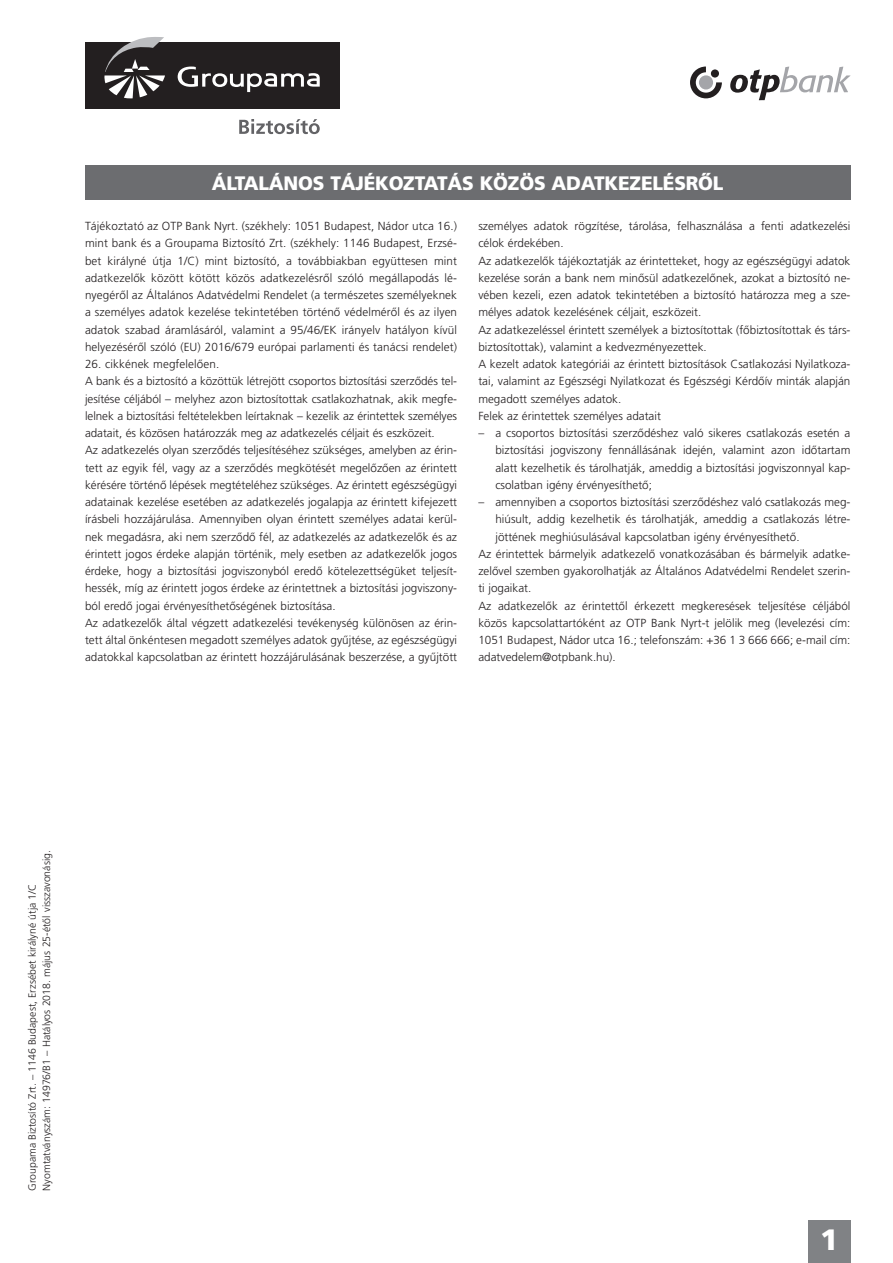
<style>
.page{position:relative;width:893px;height:1263px;background:#fff}
.page>*{position:absolute;margin:0;border:0;box-sizing:border-box;transform-origin:0 0}
.t1{font:700 29.4px "Frutiger M";color:#fff}
.t2{font:700 19.5px "Frutiger M";letter-spacing:-.01em;color:#fff}
.t3{font:11.7px/17.2px "Frutiger M Light";color:#231f20;text-align:justify}
.t4{font:10.5px/14.2px "Frutiger M Light";color:#231f20}
</style>
<div class="page">
<div style="left:85px;top:166px;width:765px;height:34px;background:#6c6d70"></div>
<div style="left:808px;top:1220px;width:42px;height:43px;background:#808285"></div>
<svg style="left:730px;top:67px;width:120px;height:33px"></svg>
<svg style="left:690px;top:67px;width:32px;height:31px"></svg>
<div style="left:699px;top:75px;width:14px;height:15px;background:#a4a5a9;border-radius:50%"></div>
<div style="left:711px;top:69px;width:8px;height:9px;background:#231f20;border-radius:50%"></div>
<div style="left:85px;top:43px;width:255px;height:66px;background:#231f20"></div>
<svg style="left:178px;top:67px;width:142px;height:25px"></svg>
<svg style="left:104px;top:37px;width:61px;height:61px"></svg>
<svg style="left:239px;top:119px;width:81px;height:15px"></svg>
<h2 class="t2" style="left:212px;top:175px;width:513px">ÁLTALÁNOS TÁJÉKOZTATÁS KÖZÖS ADATKEZELÉSRŐL</h2>
<p class="t3" style="left:85px;top:218px;width:374px">Tájékoztató az OTP Bank Nyrt. (székhely: 1051 Budapest, Nádor utca 16.) mint bank és a Groupama Biztosító Zrt. (székhely: 1146 Budapest, Erzsé&shy;bet királyné útja 1/C) mint biztosító, a továbbiakban együttesen mint adatkezelők között kötött közös adatkezelésről szóló megállapodás lé&shy;nyegéről az Általános Adatvédelmi Rendelet (a természetes személyeknek a személyes adatok kezelése tekintetében történő védelméről és az ilyen adatok szabad áramlásáról, valamint a 95/46/EK irányelv hatályon kívül helyezéséről szóló (EU) 2016/679 európai parlamenti és tanácsi rendelet)</p>
<p class="t3" style="left:85px;top:356px;width:374px;text-align:left">26. cikkének megfelelően.<br>A bank és a biztosító a közöttük létrejött csoportos biztosítási szerződés tel&shy;jesítése céljából – melyhez azon biztosítottak csatlakozhatnak, akik megfe&shy;lelnek a biztosítási feltételekben leírtaknak – kezelik az érintettek személyes adatait, és közösen határozzák meg az adatkezelés céljait és eszközeit.<br>Az adatkezelés olyan szerződés teljesítéséhez szükséges, amelyben az érin&shy;tett az egyik fél, vagy az a szerződés megkötését megelőzően az érintett kérésére történő lépések megtételéhez szükséges. Az érintett egészségügyi adatainak kezelése esetében az adatkezelés jogalapja az érintett kifejezett írásbeli hozzájárulása. Amennyiben olyan érintett személyes adatai kerül&shy;nek megadásra, aki nem szerződő fél, az adatkezelés az adatkezelők és az érintett jogos érdeke alapján történik, mely esetben az adatkezelők jogos érdeke, hogy a biztosítási jogviszonyból eredő kötelezettségüket teljesít&shy;hessék, míg az érintett jogos érdeke az érintettnek a biztosítási jogviszony&shy;ból eredő jogai érvényesíthetőségének biztosítása.<br>Az adatkezelők által végzett adatkezelési tevékenység különösen az érin&shy;tett által önkéntesen megadott személyes adatok gyűjtése, az egészségügyi adatokkal kapcsolatban az érintett hozzájárulásának beszerzése, a gyűjtött</p>
<p class="t3" style="left:478px;top:218px;width:374px;text-align:left">személyes adatok rögzítése, tárolása, felhasználása a fenti adatkezelési célok érdekében.<br>Az adatkezelők tájékoztatják az érintetteket, hogy az egészségügyi adatok kezelése során a bank nem minősül adatkezelőnek, azokat a biztosító ne&shy;vében kezeli, ezen adatok tekintetében a biztosító határozza meg a sze&shy;mélyes adatok kezelésének céljait, eszközeit.<br>Az adatkezeléssel érintett személyek a biztosítottak (főbiztosítottak és társ&shy;biztosítottak), valamint a kedvezményezettek.<br>A kezelt adatok kategóriái az érintett biztosítások Csatlakozási Nyilatkoza&shy;tai, valamint az Egészségi Nyilatkozat és Egészségi Kérdőív minták alapján megadott személyes adatok.<br>Felek az érintettek személyes adatait</p>
<p class="t3" style="left:495px;top:425px;width:357px;text-indent:-17px">– a csoportos biztosítási szerződéshez való sikeres csatlakozás esetén a biztosítási jogviszony fennállásának idején, valamint azon időtartam alatt kezelhetik és tárolhatják, ameddig a biztosítási jogviszonnyal kap&shy;csolatban igény érvényesíthető;</p>
<p class="t3" style="left:478px;top:494px;width:374px">– amennyiben a csoportos biztosítási szerződéshez való csatlakozás meg-</p>
<p class="t3" style="left:495px;top:512px;width:357px">hiúsult, addig kezelhetik és tárolhatják, ameddig a csatlakozás létre-</p>
<p class="t3" style="left:495px;top:529px;width:306px">jöttének meghiúsulásával kapcsolatban igény érvényesíthető.</p>
<p class="t3" style="left:478px;top:546px;width:374px">Az érintettek bármelyik adatkezelő vonatkozásában és bármelyik adatke-</p>
<p class="t3" style="left:478px;top:563px;width:374px">zelővel szemben gyakorolhatják az Általános Adatvédelmi Rendelet szerin-</p>
<p class="t3" style="left:478px;top:581px;width:54px">ti jogaikat.</p>
<p class="t3" style="left:478px;top:598px;width:374px">Az adatkezelők az érintettől érkezett megkeresések teljesítése céljából</p>
<p class="t3" style="left:478px;top:615px;width:374px">közös kapcsolattartóként az OTP Bank Nyrt-t jelölik meg (levelezési cím:</p>
<p class="t3" style="left:478px;top:632px;width:374px">1051 Budapest, Nádor utca 16.; telefonszám: +36 1 3 666 666; e-mail cím:</p>
<p class="t3" style="left:478px;top:650px;width:139px">adatvedelem@otpbank.hu).</p>
<p class="t4" style="left:26px;top:1191px;width:342px;rotate:-90deg">Groupama Biztosító Zrt. – 1146 Budapest, Erzsébet királyné útja 1/C<br>Nyomtatványszám: 14976/B1 – Hatályos 2018. május 25-étől visszavonásig.</p>
<h1 class="t1" style="left:820px;top:1227px;width:20px">1</h1>
</div>
